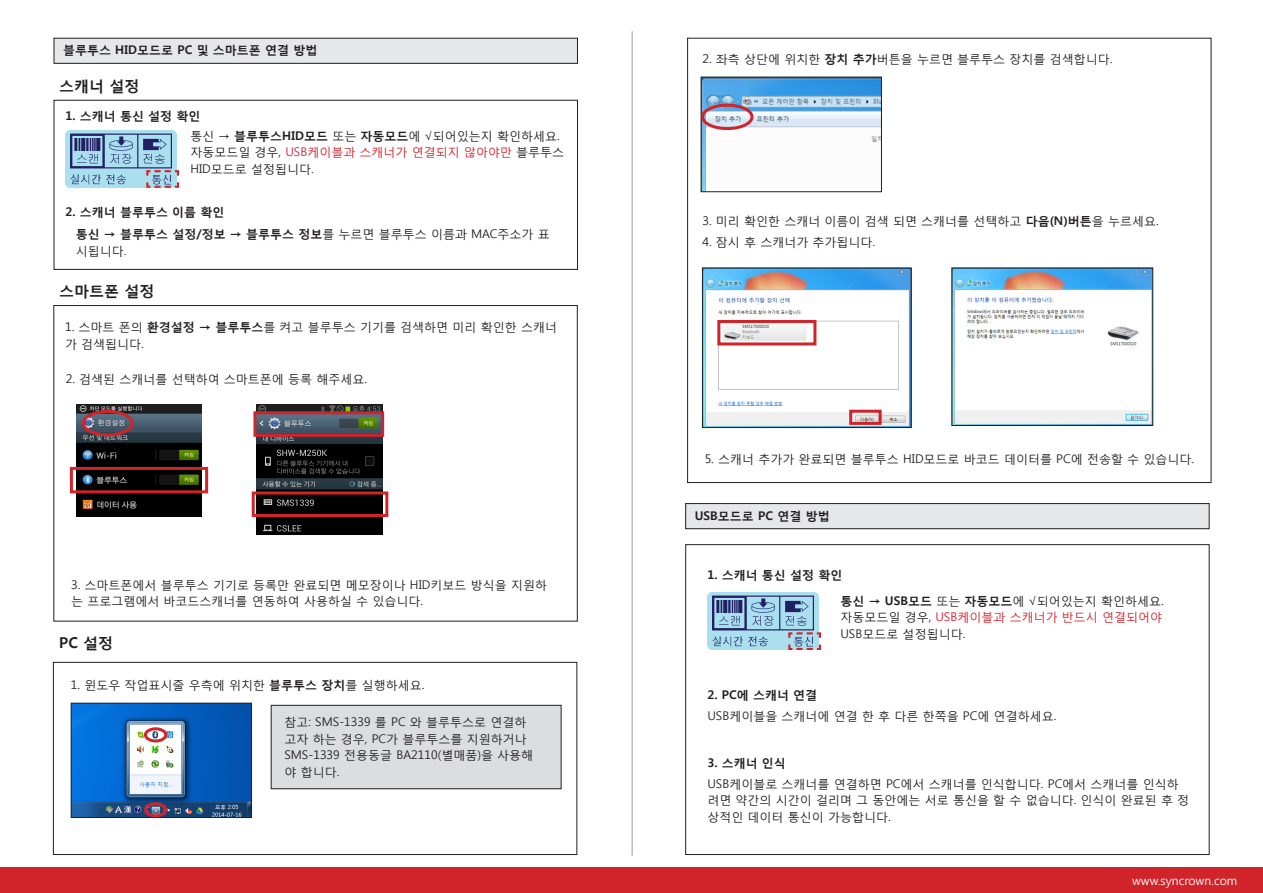
<style>
.page{position:relative;width:1263px;height:893px;background:#fff}
.page>*{position:absolute;margin:0;border:0;box-sizing:border-box;transform-origin:0 0}
.t1{font:700 15px "Malgun Gothic";color:#231f20}
.t2{font:12px/16.5px "Malgun Gothic";color:#231f20}
.t3{font:700 12px "Malgun Gothic";color:#231f20}
.t4{font:12px "Malgun Gothic";color:#fff}
.s1{font-weight:700}
.s2{color:#d1232a}
</style>
<div class="page">
<hr style="left:632px;top:31px;width:1px;height:824px;background:#808285">
<div style="left:0;top:867px;width:1263px;height:26px;background:#d1232a"></div>
<div style="left:54px;top:305px;width:523px;height:316px;border:1px solid #231f20"></div>
<div style="left:271px;top:705px;width:290px;height:84px;background:#dcdddf"></div>
<div style="left:271px;top:705px;width:290px;height:84px;border:1px solid #231f20"></div>
<div style="left:54px;top:100px;width:524px;height:170px;border:1px solid #231f20"></div>
<div style="left:54px;top:38px;width:523px;height:25px;background:#e6e7e9"></div>
<div style="left:54px;top:38px;width:524px;height:26px;border:1px solid #231f20"></div>
<img style="left:65px;top:130px;width:112px;height:58px">
<svg style="left:145px;top:169px;width:34px;height:19px"></svg>
<img style="left:77px;top:404px;width:124px;height:112px">
<div style="left:82px;top:410px;width:52px;height:26px;border:3px solid #d1232a;border-radius:50%"></div>
<div style="left:70px;top:467px;width:138px;height:26px;border:3px solid #d1232a"></div>
<div style="left:685px;top:544px;width:524px;height:311px;border:1px solid #231f20"></div>
<div style="left:686px;top:504px;width:523px;height:25px;background:#e6e7e9"></div>
<div style="left:685px;top:503px;width:524px;height:26px;border:1px solid #231f20"></div>
<img style="left:707px;top:593px;width:111px;height:57px">
<svg style="left:787px;top:631px;width:34px;height:19px"></svg>
<div style="left:53px;top:662px;width:524px;height:193px;border:1px solid #231f20"></div>
<img style="left:73px;top:705px;width:177px;height:111px">
<div style="left:71px;top:703px;width:181px;height:115px;border:1px solid #231f20"></div>
<div style="left:144px;top:727px;width:23px;height:15px;border:3px solid #d1232a;border-radius:50%"></div>
<div style="left:144px;top:802px;width:23px;height:15px;border:3px solid #d1232a;border-radius:50%"></div>
<img style="left:703px;top:79px;width:177px;height:111px">
<div style="left:701px;top:77px;width:181px;height:115px;border:1px solid #231f20"></div>
<div style="left:701px;top:104px;width:52px;height:26px;border:3px solid #d1232a;border-radius:50%"></div>
<img style="left:704px;top:270px;width:205px;height:156px">
<div style="left:702px;top:268px;width:209px;height:160px;border:1px solid #231f20"></div>
<div style="left:717px;top:320px;width:99px;height:25px;border:3px solid #d1232a"></div>
<div style="left:849px;top:410px;width:33px;height:15px;border:3px solid #d1232a"></div>
<img style="left:257px;top:405px;width:125px;height:130px">
<img style="left:953px;top:270px;width:198px;height:154px">
<div style="left:951px;top:268px;width:202px;height:158px;border:1px solid #231f20"></div>
<div style="left:252px;top:491px;width:136px;height:26px;border:3px solid #d1232a"></div>
<div style="left:253px;top:411px;width:131px;height:26px;border:3px solid #d1232a"></div>
<p class="t3" style="left:63px;top:43px;width:256px">블루투스 HID모드로 PC 및 스마트폰 연결 방법</p>
<p class="t1" style="left:59px;top:77px;width:82px">스캐너 설정</p>
<p class="t3" style="left:65px;top:108px;width:137px">1. 스캐너 통신 설정 확인</p>
<p class="t2" style="left:190px;top:127px;width:375px">통신 → <span class="s1">블루투스HID모드</span> 또는 <span class="s1">자동모드</span>에 √되어있는지 확인하세요. 자동모드일 경우, <span class="s2">USB케이블과 스캐너가 연결되지 않아야만</span> 블루투스<br>HID모드로 설정됩니다.</p>
<p class="t3" style="left:65px;top:205px;width:161px">2. 스캐너 블루투스 이름 확인</p>
<p class="t2" style="left:76px;top:226px;width:476px"><span class="s1">통신 → 블루투스 설정/정보 → 블루투스 정보</span>를 누르면 블루투스 이름과 MAC주소가 표 시됩니다.</p>
<p class="t1" style="left:59px;top:281px;width:97px">스마트폰 설정</p>
<p class="t2" style="left:65px;top:319px;width:493px">1. 스마트 폰의 <span class="s1">환경설정 → 블루투스</span>를 켜고 블루투스 기기를 검색하면 미리 확인한 스캐너 가 검색됩니다.</p>
<p class="t2" style="left:66px;top:370px;width:303px">2. 검색된 스캐너를 선택하여 스마트폰에 등록 해주세요.</p>
<p class="t2" style="left:71px;top:577px;width:477px">3. 스마트폰에서 블루투스 기기로 등록만 완료되면 메모장이나 HID키보드 방식을 지원하 는 프로그램에서 바코드스캐너를 연동하여 사용하실 수 있습니다.</p>
<p class="t1" style="left:59px;top:633px;width:56px">PC 설정</p>
<p class="t2" style="left:71px;top:677px;width:355px">1. 윈도우 작업표시줄 우측에 위치한 <span class="s1">블루투스 장치</span>를 실행하세요.</p>
<p class="t2" style="left:284px;top:714px;width:250px">참고: SMS-1339 를 PC 와 블루투스로 연결하 고자 하는 경우, PC가 블루투스를 지원하거나<br>SMS-1339 전용동글 BA2110(별매품)을 사용해 야 합니다.</p>
<p class="t2" style="left:702px;top:51px;width:411px">2. 좌측 상단에 위치한 <span class="s1">장치 추가</span>버튼을 누르면 블루투스 장치를 검색합니다.</p>
<p class="t2" style="left:702px;top:213px;width:458px">3. 미리 확인한 스캐너 이름이 검색 되면 스캐너를 선택하고 <span class="s1">다음(N)버튼</span>을 누르세요.</p>
<p class="t2" style="left:702px;top:234px;width:174px">4. 잠시 후 스캐너가 추가됩니다.</p>
<p class="t2" style="left:705px;top:451px;width:491px">5. 스캐너 추가가 완료되면 블루투스 HID모드로 바코드 데이터를 PC에 전송할 수 있습니다.</p>
<p class="t3" style="left:695px;top:508px;width:136px">USB모드로 PC 연결 방법</p>
<p class="t3" style="left:707px;top:568px;width:136px">1. 스캐너 통신 설정 확인</p>
<p class="t2" style="left:840px;top:592px;width:325px"><span class="s1">통신 → USB모드</span> 또는 <span class="s1">자동모드</span>에 √되어있는지 확인하세요.</p>
<p class="t2" style="left:840px;top:609px;width:323px">자동모드일 경우, <span class="s2">USB케이블과 스캐너가 반드시 연결되어야<br></span>USB모드로 설정됩니다.</p>
<p class="t3" style="left:707px;top:688px;width:111px">2. PC에 스캐너 연결</p>
<p class="t2" style="left:707px;top:708px;width:350px">USB케이블을 스캐너에 연결 한 후 다른 한쪽을 PC에 연결하세요.</p>
<p class="t3" style="left:707px;top:755px;width:80px">3. 스캐너 인식</p>
<p class="t2" style="left:707px;top:775px;width:483px">USB케이블로 스캐너를 연결하면 PC에서 스캐너를 인식합니다. PC에서 스캐너를 인식하 려면 약간의 시간이 걸리며 그 동안에는 서로 통신을 할 수 없습니다. 인식이 완료된 후 정 상적인 데이터 통신이 가능합니다.</p>
<p class="t4" style="left:1132px;top:874px;width:107px">www.syncrown.com</p>
</div>
